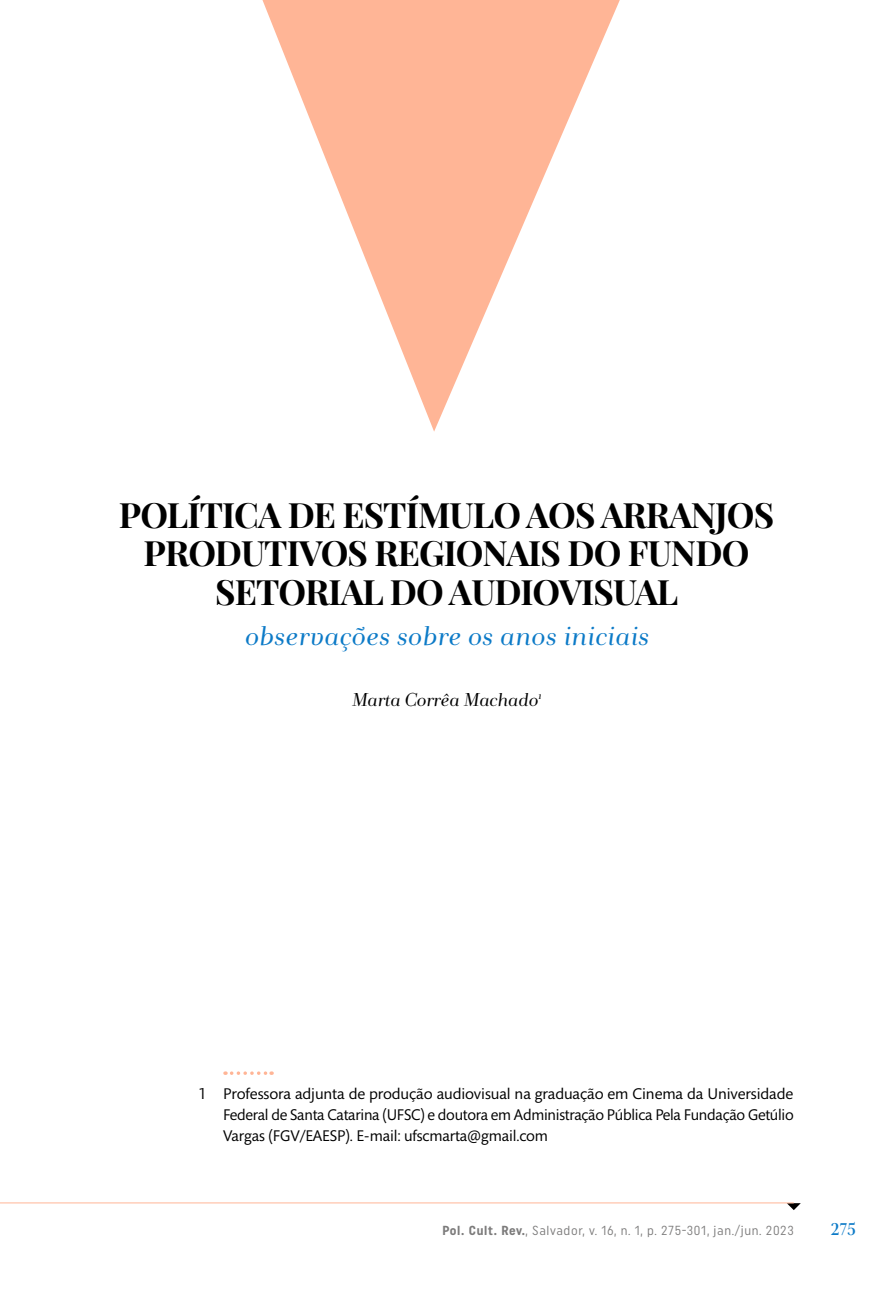
<style>
.page{position:relative;width:893px;height:1290px;background:#fff}
.page>*{position:absolute;margin:0;border:0;box-sizing:border-box;transform-origin:0 0}
.t1{font:700 35px/38.5px "Playfair Display";letter-spacing:-.025em;color:#000;text-align:center}
.t2{font:italic 28px "Andrade";color:#0c7ac7}
.t3{font:italic 19.25px "Andrade";letter-spacing:-.015em;color:#000}
.t4{font:700 17.5px "Andrade Pro";color:#0c7ac7}
.t5{font:15.75px/21px "Mundo Sans Std";letter-spacing:-.01em;color:#000;text-align:justify}
.t6{font:13.12px "Uniform Condensed";letter-spacing:.05em;color:#7c7b7b}
.s1{font-weight:700}
</style>
<div class="page">
<svg style="left:262px;top:0;width:358px;height:432px"></svg>
<svg style="left:787px;top:1203px;width:14px;height:7px"></svg>
<hr style="left:0;top:1202px;width:794px;height:1px;background:#ffb596">
<svg style="left:232px;top:1071px;width:40px;height:4px"></svg>
<h1 class="t1" style="left:119px;top:495px;width:657px">POLÍTICA DE ESTÍMULO AOS ARRANJOS<br>PRODUTIVOS REGIONAIS DO FUNDO<br>SETORIAL DO AUDIOVISUAL</h1>
<h2 class="t2" style="left:244px;top:620px;width:406px">observações sobre os anos iniciais</h2>
<p class="t3" style="left:351px;top:689px;width:192px">Marta Corrêa Machado<sup>1</sup></p>
<p class="t5" style="left:223px;top:1084px;width:572px;text-indent:-25px">1 Professora adjunta de produção audiovisual na graduação em Cinema da Universidade Federal de Santa Catarina (UFSC) e doutora em Administração Pública Pela Fundação Getúlio Vargas (FGV/EAESP). E-mail: ufscmarta@gmail.com</p>
<p class="t6" style="left:442px;top:1223px;width:353px"><span class="s1">Pol. Cult. Rev.</span>, Salvador, v. 16, n. 1, p. 275-301, jan./jun. 2023</p>
<p class="t4" style="left:830px;top:1218px;width:27px">275</p>
</div>
